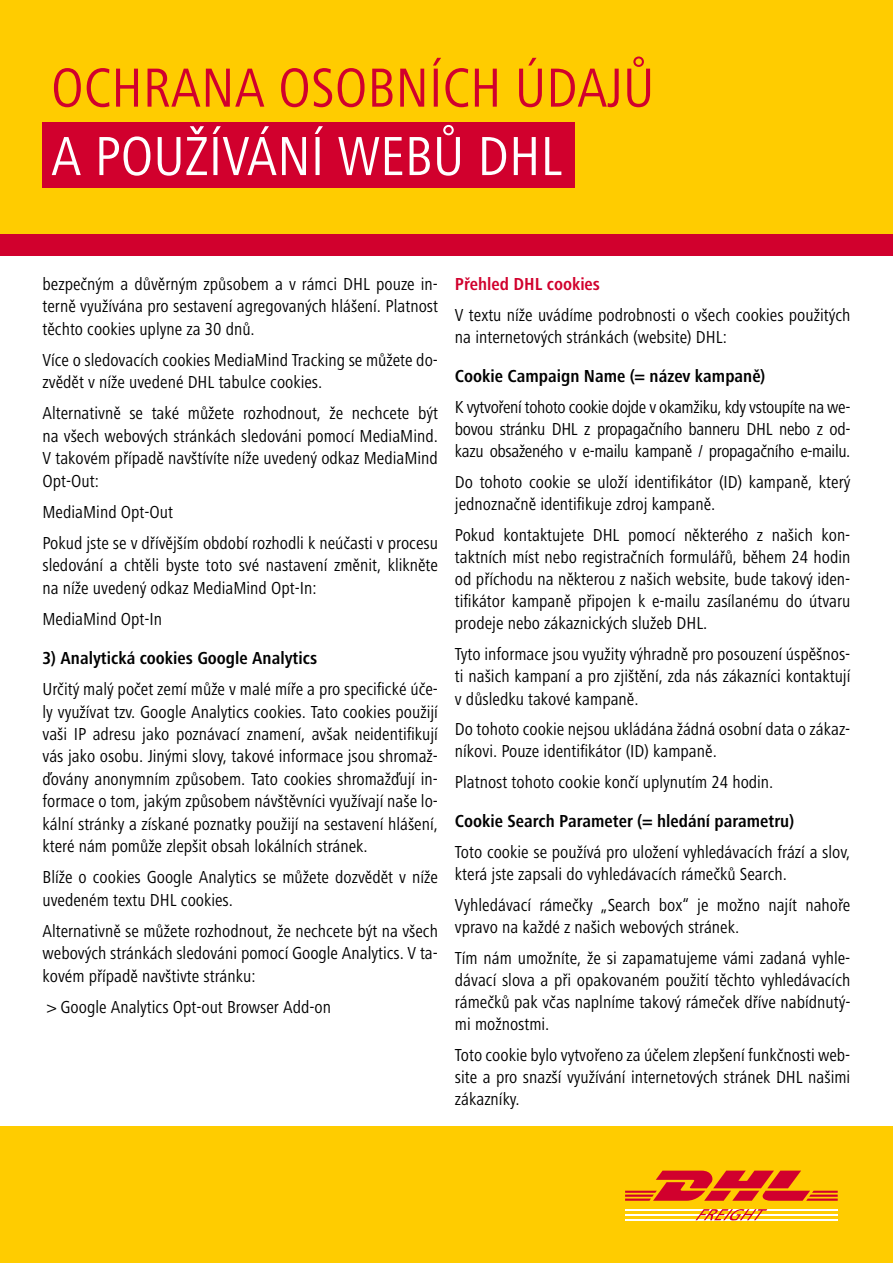
<style>
.page{position:relative;width:893px;height:1263px;background:#fff}
.page>*{position:absolute;margin:0;border:0;box-sizing:border-box;transform-origin:0 0}
.t1{font:condensed 57px "Frutiger Next LTCE";color:#d1002d}
.t2{font:condensed 57px "Frutiger Next LTCE";color:#fff}
.t3{font:condensed 18px/22.2px "Frutiger Next LTCE";color:#000;text-align:justify}
.t4{font:700 condensed 18px "Frutiger Next LTCE";color:#000}
.t5{font:700 condensed 18px "Frutiger Next LTCE";color:#d1002d}
</style>
<div class="page">
<div style="left:0;top:0;width:893px;height:242px;background:#fc0"></div>
<div style="left:0;top:1127px;width:893px;height:136px;background:#fc0"></div>
<div style="left:0;top:234px;width:893px;height:21px;background:#d1002d"></div>
<svg style="left:625px;top:1170px;width:213px;height:31px"></svg>
<hr style="left:625px;top:1219px;width:213px;height:1px;background:#fff">
<hr style="left:625px;top:1209px;width:213px;height:1px;background:#fff">
<hr style="left:625px;top:1214px;width:213px;height:1px;background:#fff">
<svg style="left:695px;top:1209px;width:72px;height:11px"></svg>
<div style="left:43px;top:122px;width:532px;height:66px;background:#d1002d"></div>
<h1 class="t1" style="left:51px;top:56px;width:605px">OCHRANA OSOBNÍCH ÚDAJŮ</h1>
<h1 class="t2" style="left:51px;top:124px;width:513px">A POUŽÍVÁNÍ WEBŮ DHL</h1>
<p class="t3" style="left:43px;top:273px;width:397px">bezpečným a důvěrným způsobem a v rámci DHL pouze in&shy;terně využívána pro sestavení agregovaných hlášení. Platnost těchto cookies uplyne za 30 dnů.</p>
<p class="t3" style="left:43px;top:349px;width:397px">Více o sledovacích cookies MediaMind Tracking se můžete do&shy;zvědět v níže uvedené DHL tabulce cookies.</p>
<p class="t3" style="left:43px;top:402px;width:397px">Alternativně se také můžete rozhodnout, že nechcete být na všech webových stránkách sledováni pomocí MediaMind.<br>V takovém případě navštívíte níže uvedený odkaz MediaMind Opt-Out:</p>
<p class="t3" style="left:43px;top:496px;width:397px;line-height:31px">MediaMind Opt-Out<br>Pokud jste se v dřívějším období rozhodli k neúčasti v procesu</p>
<p class="t3" style="left:43px;top:554px;width:397px">sledování a chtěli byste toto své nastavení změnit, klikněte na níže uvedený odkaz MediaMind Opt-In:</p>
<p class="t3" style="left:43px;top:608px;width:121px">MediaMind Opt-In</p>
<p class="t4" style="left:43px;top:648px;width:276px">3) Analytická cookies Google Analytics</p>
<p class="t3" style="left:43px;top:678px;width:397px">Určitý malý počet zemí může v malé míře a pro specifické úče&shy;ly využívat tzv. Google Analytics cookies. Tato cookies použijí vaši IP adresu jako poznávací znamení, avšak neidentifikují vás jako osobu. Jinými slovy, takové informace jsou shromaž&shy;ďovány anonymním způsobem. Tato cookies shromažďují in&shy;formace o tom, jakým způsobem návštěvníci využívají naše lo&shy;kální stránky a získané poznatky použijí na sestavení hlášení, které nám pomůže zlepšit obsah lokálních stránek.</p>
<p class="t3" style="left:43px;top:866px;width:397px">Blíže o cookies Google Analytics se můžete dozvědět v níže uvedeném textu DHL cookies.</p>
<p class="t3" style="left:43px;top:920px;width:397px">Alternativně se můžete rozhodnout, že nechcete být na všech webových stránkách sledováni pomocí Google Analytics. V ta&shy;kovém případě navštivte stránku:</p>
<p class="t3" style="left:47px;top:996px;width:286px">&gt; Google Analytics Opt-out Browser Add-on</p>
<p class="t5" style="left:455px;top:274px;width:147px">Přehled DHL cookies</p>
<p class="t3" style="left:455px;top:304px;width:397px">V textu níže uvádíme podrobnosti o všech cookies použitých na internetových stránkách (website) DHL:</p>
<p class="t4" style="left:455px;top:366px;width:312px">Cookie Campaign Name (= název kampaně)</p>
<p class="t3" style="left:455px;top:396px;width:397px">K vytvoření tohoto cookie dojde v okamžiku, kdy vstoupíte na we&shy;bovou stránku DHL z propagačního banneru DHL nebo z od&shy;kazu obsaženého v e-mailu kampaně / propagačního e-mailu.</p>
<p class="t3" style="left:455px;top:471px;width:397px">Do tohoto cookie se uloží identifikátor (ID) kampaně, který jednoznačně identifikuje zdroj kampaně.</p>
<p class="t3" style="left:455px;top:524px;width:397px">Pokud kontaktujete DHL pomocí některého z našich kon&shy;taktních míst nebo registračních formulářů, během 24 hodin od příchodu na některou z našich website, bude takový iden&shy;tifikátor kampaně připojen k e-mailu zasílanému do útvaru prodeje nebo zákaznických služeb DHL.</p>
<p class="t3" style="left:455px;top:643px;width:397px">Tyto informace jsou využity výhradně pro posouzení úspěšnos&shy;ti našich kampaní a pro zjištění, zda nás zákazníci kontaktují v důsledku takové kampaně.</p>
<p class="t3" style="left:455px;top:718px;width:397px">Do tohoto cookie nejsou ukládána žádná osobní data o zákaz&shy;níkovi. Pouze identifikátor (ID) kampaně.</p>
<p class="t3" style="left:455px;top:771px;width:320px">Platnost tohoto cookie končí uplynutím 24 hodin.</p>
<p class="t4" style="left:455px;top:811px;width:341px">Cookie Search Parameter (= hledání parametru)</p>
<p class="t3" style="left:455px;top:841px;width:397px">Toto cookie se používá pro uložení vyhledávacích frází a slov, která jste zapsali do vyhledávacích rámečků Search.</p>
<p class="t3" style="left:455px;top:894px;width:397px">Vyhledávací rámečky „Search box“ je možno najít nahoře vpravo na každé z našich webových stránek.</p>
<p class="t3" style="left:455px;top:947px;width:397px">Tím nám umožníte, že si zapamatujeme vámi zadaná vyhle&shy;dávací slova a při opakovaném použití těchto vyhledávacích rámečků pak včas naplníme takový rámeček dříve nabídnutý&shy;mi možnostmi.</p>
<p class="t3" style="left:455px;top:1044px;width:397px">Toto cookie bylo vytvořeno za účelem zlepšení funkčnosti web&shy;site a pro snazší využívání internetových stránek DHL našimi zákazníky.</p>
</div>
